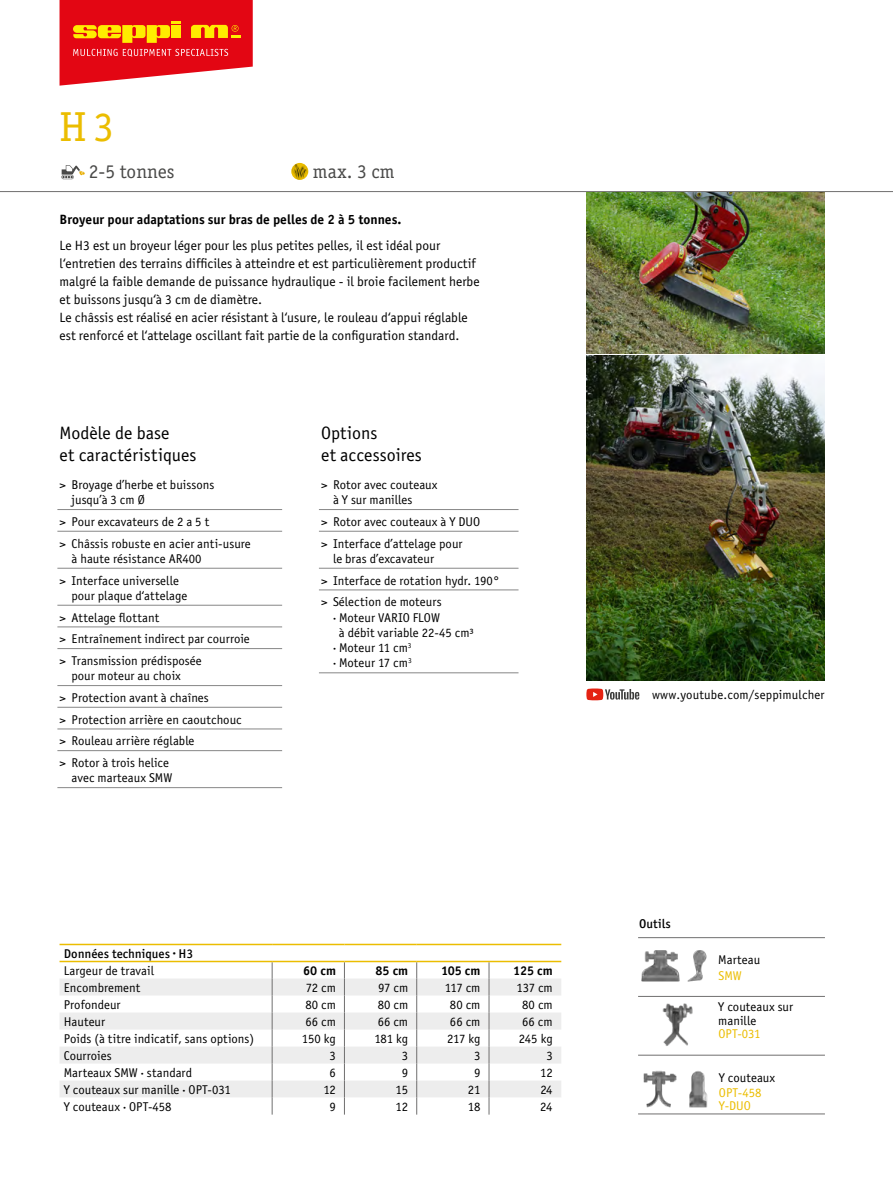
<style>
.page{position:relative;width:893px;height:1191px;background:#fff}
.page>*{position:absolute;margin:0;border:0;box-sizing:border-box;transform-origin:0 0}
.t1{font:42px "Officina Serif ITC";color:#ebbd00}
.t2{font:19.5px "Officina Serif ITC";color:#4a4a49}
.t3{font:18px/21.6px "Officina Sans Book ITC";color:#000}
.t4{font:13.5px/18px "Officina Sans Book ITC";color:#000}
.t5{font:13.5px "Officina Sans Bold ITC";color:#000}
.t6{font:12.75px/21.8px "Officina Sans Book ITC";color:#000}
.t7{font:12.75px "Officina Sans Medium ITC";color:#000}
.t8{font:12.75px/12.8px "Officina Sans Book ITC";color:#ebbd00}
.t9{font:12.75px "Officina Sans Bold ITC";color:#000}
.s1{font-family:"Officina Sans Bold ITC"}
</style>
<div class="page">
<svg style="left:60px;top:0;width:193px;height:86px;background:#e93f30"></svg>
<hr style="left:0;top:191px;width:893px;height:1px;background:#706f6f">
<img style="left:586px;top:192px;width:239px;height:488px">
<hr style="left:638px;top:1113px;width:187px;height:1px;background:#706f6f">
<hr style="left:638px;top:1055px;width:187px;height:1px;background:#706f6f">
<hr style="left:638px;top:996px;width:187px;height:1px;background:#706f6f">
<hr style="left:638px;top:937px;width:187px;height:1px;background:#706f6f">
<img style="left:641px;top:950px;width:66px;height:32px">
<img style="left:662px;top:1003px;width:31px;height:43px">
<svg style="left:586px;top:688px;width:53px;height:12px"></svg>
<img style="left:643px;top:1070px;width:65px;height:38px">
<svg style="left:61px;top:175px;width:13px;height:4px"></svg>
<svg style="left:62px;top:165px;width:23px;height:13px"></svg>
<img style="left:291px;top:163px;width:17px;height:17px;border-radius:9px">
<hr style="left:57px;top:509px;width:225px;height:1px;background:#878787">
<hr style="left:57px;top:531px;width:225px;height:1px;background:#878787">
<hr style="left:57px;top:568px;width:225px;height:1px;background:#878787">
<hr style="left:57px;top:605px;width:225px;height:1px;background:#878787">
<hr style="left:57px;top:626px;width:225px;height:1px;background:#878787">
<hr style="left:57px;top:648px;width:225px;height:1px;background:#878787">
<hr style="left:57px;top:685px;width:225px;height:1px;background:#878787">
<hr style="left:57px;top:707px;width:225px;height:1px;background:#878787">
<hr style="left:57px;top:728px;width:225px;height:1px;background:#878787">
<hr style="left:57px;top:750px;width:225px;height:1px;background:#878787">
<hr style="left:57px;top:787px;width:225px;height:1px;background:#878787">
<hr style="left:319px;top:509px;width:199px;height:1px;background:#878787">
<hr style="left:319px;top:531px;width:199px;height:1px;background:#878787">
<hr style="left:319px;top:568px;width:199px;height:1px;background:#878787">
<hr style="left:319px;top:589px;width:199px;height:1px;background:#878787">
<hr style="left:319px;top:672px;width:199px;height:1px;background:#878787">
<svg style="left:60px;top:962px;width:501px;height:152px"></svg>
<hr style="left:60px;top:943px;width:212px;height:2px;background:#ebbd00">
<hr style="left:272px;top:943px;width:72px;height:2px;background:#ebbd00">
<hr style="left:344px;top:943px;width:73px;height:2px;background:#ebbd00">
<hr style="left:417px;top:943px;width:72px;height:2px;background:#ebbd00">
<hr style="left:489px;top:943px;width:72px;height:2px;background:#ebbd00">
<hr style="left:60px;top:960px;width:212px;height:2px;background:#ebbd00">
<hr style="left:272px;top:960px;width:72px;height:2px;background:#ebbd00">
<hr style="left:344px;top:960px;width:73px;height:2px;background:#ebbd00">
<hr style="left:417px;top:960px;width:72px;height:2px;background:#ebbd00">
<hr style="left:489px;top:960px;width:72px;height:2px;background:#ebbd00">
<h1 class="t1" style="left:60px;top:100px;width:56px">H3</h1>
<h2 class="t2" style="left:89px;top:159px;width:87px">2-5 tonnes</h2>
<h2 class="t2" style="left:313px;top:159px;width:83px">max. 3 cm</h2>
<p class="t5" style="left:60px;top:210px;width:343px">Broyeur pour adaptations sur bras de pelles de 2 à 5 tonnes.</p>
<p class="t4" style="left:60px;top:236px;width:422px">Le H3 est un broyeur léger pour les plus petites pelles, il est idéal pour l‘entretien des terrains difficiles à atteindre et est particulièrement productif malgré la faible demande de puissance hydraulique - il broie facilement herbe et buissons jusqu‘à 3 cm de diamètre.<br>Le châssis est réalisé en acier résistant à l‘usure, le rouleau d‘appui réglable est renforcé et l‘attelage oscillant fait partie de la configuration standard.</p>
<h3 class="t3" style="left:60px;top:422px;width:139px">Modèle de base<br>et caractéristiques</h3>
<p class="t6" style="left:72px;top:476px;width:144px;line-height:15.3px;text-indent:-12px">&gt; Broyage d’herbe et buissons jusqu’à 3 cm Ø</p>
<p class="t6" style="left:60px;top:510px;width:193px">&gt; Pour excavateurs de 2 a 5 t<br>&gt; Châssis robuste en acier anti-usure</p>
<p class="t6" style="left:60px;top:547px;width:144px;text-indent:12px">à haute résistance AR400 &gt; Interface universelle</p>
<p class="t6" style="left:60px;top:584px;width:192px;text-indent:12px">pour plaque d‘attelage<br>&gt; Attelage flottant<br>&gt; Entraînement indirect par courroie &gt; Transmission prédisposée</p>
<p class="t6" style="left:60px;top:664px;width:184px;text-indent:12px">pour moteur au choix<br>&gt; Protection avant à chaînes<br>&gt; Protection arrière en caoutchouc &gt; Rouleau arrière réglable<br>&gt; Rotor à trois helice</p>
<p class="t6" style="left:72px;top:766px;width:102px">avec marteaux SMW</p>
<h3 class="t3" style="left:321px;top:422px;width:102px">Options<br>et accessoires</h3>
<p class="t6" style="left:333px;top:476px;width:106px;line-height:15.3px;text-indent:-12px">&gt; Rotor avec couteaux à Y sur manilles</p>
<p class="t6" style="left:321px;top:510px;width:161px">&gt; Rotor avec couteaux à Y DUO &gt; Interface d’attelage pour</p>
<p class="t6" style="left:321px;top:547px;width:180px;text-indent:12px">le bras d’excavateur<br>&gt; Interface de rotation hydr. 190° &gt; Sélection de moteurs</p>
<p class="t6" style="left:333px;top:606px;width:108px"><span class="s1">·</span> Moteur VARIO FLOW</p>
<p class="t6" style="left:339px;top:621px;width:137px">à débit variable 22-45 cm³</p>
<p class="t6" style="left:333px;top:636px;width:80px"><span class="s1">·</span> Moteur 11 cm<sup>3</sup></p>
<p class="t6" style="left:333px;top:652px;width:80px"><span class="s1">·</span> Moteur 17 cm<sup>3</sup></p>
<p class="t7" style="left:64px;top:944px;width:131px">Données techniques · H3</p>
<p class="t6" style="left:64px;top:959px;width:92px">Largeur de travail</p>
<p class="t9" style="left:303px;top:962px;width:34px">60 cm</p>
<p class="t9" style="left:375px;top:962px;width:34px">85 cm</p>
<p class="t9" style="left:441px;top:962px;width:41px">105 cm</p>
<p class="t9" style="left:513px;top:962px;width:41px">125 cm</p>
<p class="t6" style="left:64px;top:976px;width:78px">Encombrement</p>
<p class="t6" style="left:306px;top:976px;width:32px">72 cm</p>
<p class="t6" style="left:378px;top:976px;width:32px">97 cm</p>
<p class="t6" style="left:445px;top:976px;width:37px">117 cm</p>
<p class="t6" style="left:516px;top:976px;width:38px">137 cm</p>
<p class="t6" style="left:64px;top:993px;width:58px">Profondeur</p>
<p class="t6" style="left:305px;top:993px;width:32px">80 cm</p>
<p class="t6" style="left:378px;top:993px;width:32px">80 cm</p>
<p class="t6" style="left:450px;top:993px;width:32px">80 cm</p>
<p class="t6" style="left:522px;top:993px;width:32px">80 cm</p>
<p class="t6" style="left:64px;top:1010px;width:43px">Hauteur</p>
<p class="t6" style="left:305px;top:1010px;width:32px">66 cm</p>
<p class="t6" style="left:378px;top:1010px;width:32px">66 cm</p>
<p class="t6" style="left:450px;top:1010px;width:32px">66 cm</p>
<p class="t6" style="left:522px;top:1010px;width:32px">66 cm</p>
<p class="t6" style="left:64px;top:1027px;width:192px">Poids (à titre indicatif, sans options)</p>
<p class="t6" style="left:302px;top:1027px;width:35px">150 kg</p>
<p class="t6" style="left:374px;top:1027px;width:35px">181 kg</p>
<p class="t6" style="left:447px;top:1027px;width:35px">217 kg</p>
<p class="t6" style="left:519px;top:1027px;width:35px">245 kg</p>
<p class="t6" style="left:64px;top:1044px;width:50px">Courroies</p>
<p class="t6" style="left:329px;top:1044px;width:8px">3</p>
<p class="t6" style="left:402px;top:1044px;width:8px">3</p>
<p class="t6" style="left:474px;top:1044px;width:8px">3</p>
<p class="t6" style="left:546px;top:1044px;width:8px">3</p>
<p class="t6" style="left:64px;top:1061px;width:130px">Marteaux SMW <span class="s1">·</span> standard</p>
<p class="t6" style="left:329px;top:1061px;width:8px">6</p>
<p class="t6" style="left:402px;top:1061px;width:8px">9</p>
<p class="t6" style="left:474px;top:1061px;width:8px">9</p>
<p class="t6" style="left:540px;top:1061px;width:14px">12</p>
<p class="t6" style="left:64px;top:1078px;width:169px">Y couteaux sur manille <span class="s1">·</span> OPT-031</p>
<p class="t6" style="left:323px;top:1078px;width:14px">12</p>
<p class="t6" style="left:396px;top:1078px;width:14px">15</p>
<p class="t6" style="left:468px;top:1078px;width:14px">21</p>
<p class="t6" style="left:540px;top:1078px;width:14px">24</p>
<p class="t6" style="left:64px;top:1095px;width:109px">Y couteaux <span class="s1">·</span> OPT-458</p>
<p class="t6" style="left:329px;top:1095px;width:8px">9</p>
<p class="t6" style="left:396px;top:1095px;width:14px">12</p>
<p class="t6" style="left:468px;top:1095px;width:14px">18</p>
<p class="t6" style="left:540px;top:1095px;width:14px">24</p>
<p class="t6" style="left:652px;top:683px;width:174px">www.youtube.com/seppimulcher</p>
<p class="t7" style="left:639px;top:915px;width:33px">Outils</p>
<p class="t6" style="left:718px;top:948px;width:44px">Marteau</p>
<p class="t8" style="left:718px;top:969px;width:25px">SMW</p>
<p class="t6" style="left:718px;top:999px;width:76px;line-height:13.5px">Y couteaux sur manille</p>
<p class="t8" style="left:718px;top:1027px;width:44px">OPT-031</p>
<p class="t6" style="left:719px;top:1066px;width:58px">Y couteaux</p>
<p class="t8" style="left:719px;top:1085px;width:44px">OPT-458<br>Y-DUO</p>
</div>
